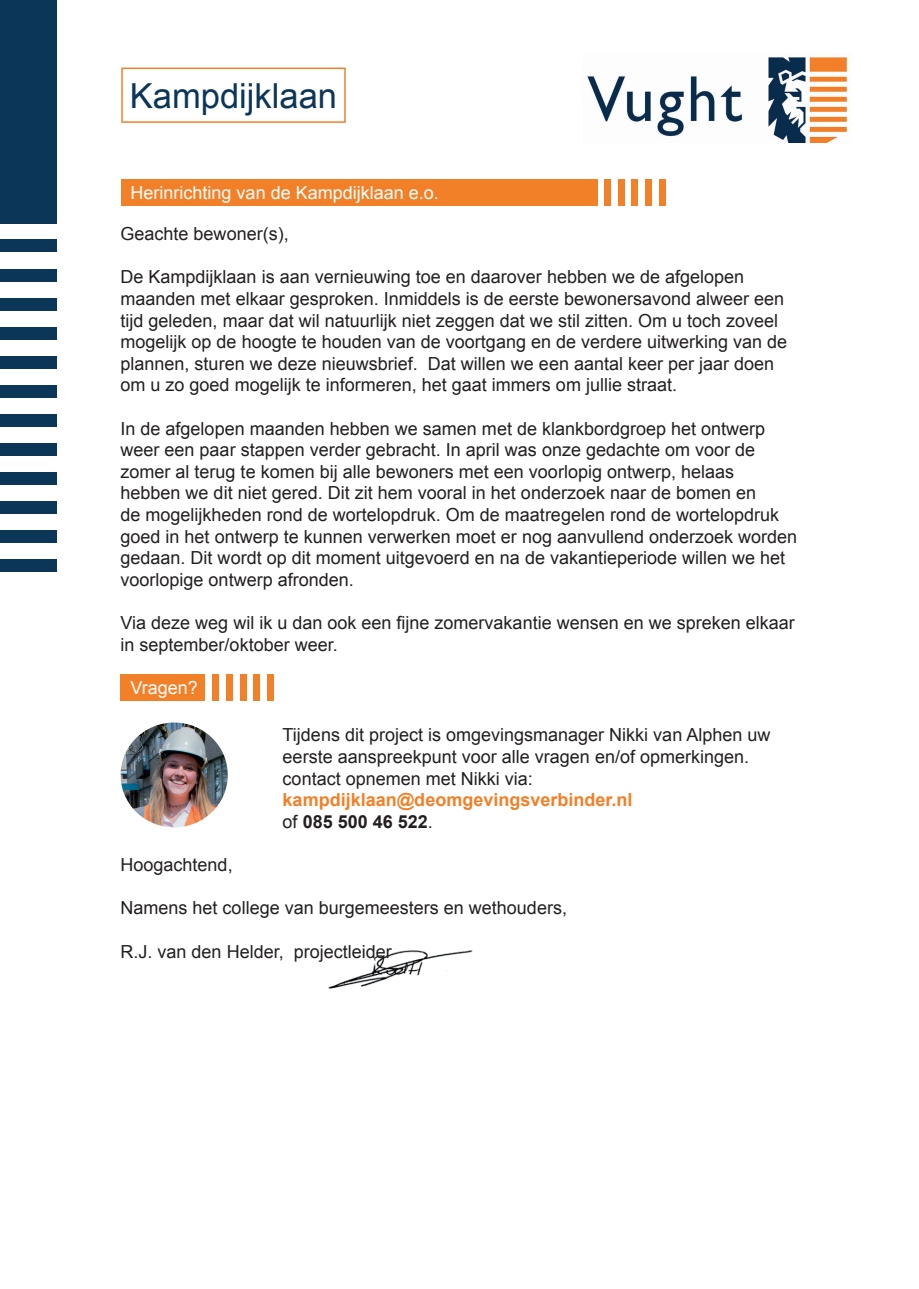
<style>
.page{position:relative;width:919px;height:1289px;background:#fff}
.page>*{position:absolute;margin:0;border:0;box-sizing:border-box;transform-origin:0 0}
.t1{font:34.5px "Arial";color:#0b3658}
.t2{font:18px/21.6px "Arial";color:#231f20}
.t3{font:700 18px/21.6px "Arial";color:#f28028}
.t4{font:18px "Arial";color:#fff}
.s1{font-weight:400;color:#231f20}
.s2{color:#231f20}
</style>
<div class="page">
<img style="left:328px;top:950px;width:145px;height:39px">
<img style="left:587px;top:57px;width:260px;height:86px">
<div style="left:0;top:0;width:56px;height:223px;background:#0b3658"></div>
<div style="left:0;top:239px;width:56px;height:13px;background:#0b3658"></div>
<div style="left:0;top:268px;width:56px;height:13px;background:#0b3658"></div>
<div style="left:0;top:297px;width:56px;height:13px;background:#0b3658"></div>
<div style="left:0;top:327px;width:56px;height:12px;background:#0b3658"></div>
<div style="left:0;top:356px;width:56px;height:12px;background:#0b3658"></div>
<div style="left:0;top:385px;width:56px;height:13px;background:#0b3658"></div>
<div style="left:0;top:413px;width:56px;height:13px;background:#0b3658"></div>
<div style="left:0;top:442px;width:56px;height:13px;background:#0b3658"></div>
<div style="left:0;top:472px;width:56px;height:12px;background:#0b3658"></div>
<div style="left:0;top:501px;width:56px;height:12px;background:#0b3658"></div>
<div style="left:0;top:530px;width:56px;height:12px;background:#0b3658"></div>
<div style="left:0;top:559px;width:56px;height:13px;background:#0b3658"></div>
<div style="left:121px;top:68px;width:225px;height:55px;border:2px solid #f28028"></div>
<div style="left:120px;top:179px;width:477px;height:26px;background:#f28028"></div>
<div style="left:604px;top:179px;width:7px;height:26px;background:#f28028"></div>
<div style="left:618px;top:179px;width:6px;height:26px;background:#f28028"></div>
<div style="left:631px;top:179px;width:7px;height:26px;background:#f28028"></div>
<div style="left:645px;top:179px;width:7px;height:26px;background:#f28028"></div>
<div style="left:658px;top:179px;width:7px;height:26px;background:#f28028"></div>
<div style="left:120px;top:674px;width:85px;height:27px;background:#f28028"></div>
<div style="left:212px;top:674px;width:7px;height:27px;background:#f28028"></div>
<div style="left:226px;top:674px;width:7px;height:27px;background:#f28028"></div>
<div style="left:240px;top:674px;width:6px;height:27px;background:#f28028"></div>
<div style="left:253px;top:674px;width:7px;height:27px;background:#f28028"></div>
<div style="left:267px;top:674px;width:7px;height:27px;background:#f28028"></div>
<img style="left:120px;top:722px;width:108px;height:105px">
<h1 class="t1" style="left:130px;top:73px;width:209px">Kampdijklaan</h1>
<p class="t4" style="left:130px;top:181px;width:310px">Herinrichting van de Kampdijklaan e.o.</p>
<p class="t2" style="left:120px;top:223px;width:170px">Geachte bewoner(s),</p>
<p class="t2" style="left:120px;top:266px;width:668px">De Kampdijklaan is aan vernieuwing toe en daarover hebben we de afgelopen maanden met elkaar gesproken. Inmiddels is de eerste bewonersavond alweer een tijd geleden, maar dat wil natuurlijk niet zeggen dat we stil zitten. Om u toch zoveel mogelijk op de hoogte te houden van de voortgang en de verdere uitwerking van de plannen, sturen we deze nieuwsbrief. Dat willen we een aantal keer per jaar doen om u zo goed mogelijk te informeren, het gaat immers om jullie straat.</p>
<p class="t2" style="left:120px;top:417px;width:678px">In de afgelopen maanden hebben we samen met de klankbordgroep het ontwerp weer een paar stappen verder gebracht. In april was onze gedachte om voor de zomer al terug te komen bij alle bewoners met een voorlopig ontwerp, helaas hebben we dit niet gered. Dit zit hem vooral in het onderzoek naar de bomen en<br>de mogelijkheden rond de wortelopdruk. Om de maatregelen rond de wortelopdruk goed in het ontwerp te kunnen verwerken moet er nog aanvullend onderzoek worden gedaan. Dit wordt op dit moment uitgevoerd en na de vakantieperiode willen we het voorlopige ontwerp afronden.</p>
<p class="t2" style="left:120px;top:612px;width:676px">Via deze weg wil ik u dan ook een fijne zomervakantie wensen en we spreken elkaar in september/oktober weer.</p>
<p class="t4" style="left:130px;top:676px;width:69px">Vragen?</p>
<p class="t2" style="left:282px;top:724px;width:489px">Tijdens dit project is omgevingsmanager Nikki van Alphen uw eerste aanspreekpunt voor alle vragen en/of opmerkingen. contact opnemen met Nikki via:</p>
<p class="t3" style="left:282px;top:789px;width:351px">kampdijklaan@deomgevingsverbinder.nl <span class="s1">of</span> <span class="s2">085 500 46 522</span><span class="s1">.</span></p>
<p class="t2" style="left:120px;top:854px;width:114px">Hoogachtend,</p>
<p class="t2" style="left:120px;top:897px;width:448px">Namens het college van burgemeesters en wethouders,</p>
<p class="t2" style="left:120px;top:940px;width:273px">R.J. van den Helder, projectleider</p>
</div>
